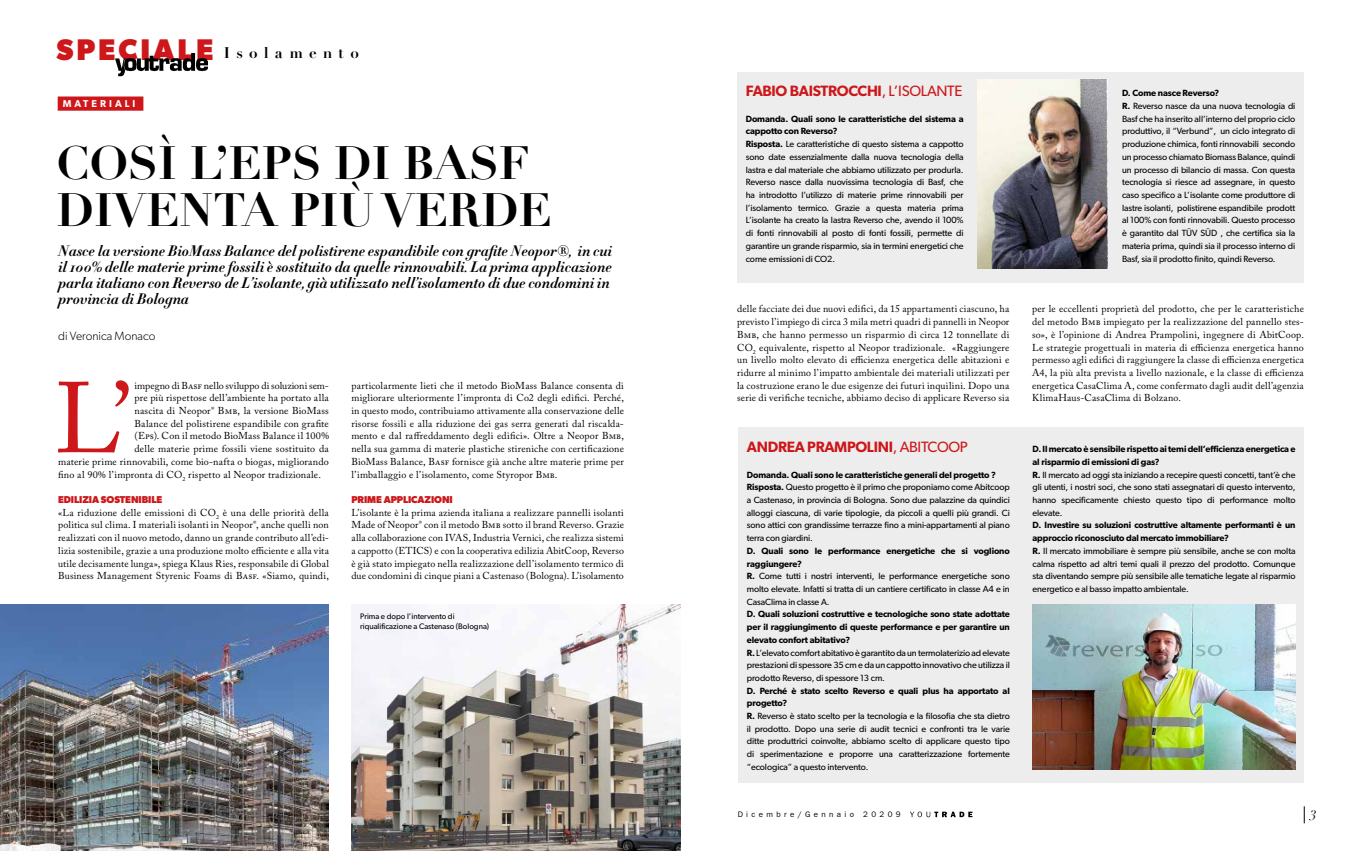
<style>
.page{position:relative;width:1361px;height:851px;background:#fff}
.page>*{position:absolute;margin:0;border:0;box-sizing:border-box;transform-origin:0 0}
.t1{font:99.3px "Adobe Caslon Pro";color:#cd171a}
.t2{font:700 46px/47px "Didot LT Std";color:#000}
.t3{font:700 15.3px "Didot LT Std";letter-spacing:.41em;color:#000}
.t4{font:15px/16px "Didot HTF B06 Bold Ital";letter-spacing:-.01em;color:#000}
.t5{font:600 15px "Gibson";letter-spacing:-.02em;color:#cd171a}
.t6{font:italic 14px "Didot LT Std";color:#000}
.t7{font:300 12px "Gibson";color:#000}
.t8{font:10px/12.7px "Adobe Caslon Pro";letter-spacing:.015em;color:#000;text-align:justify}
.t9{font:700 10px "Gibson";letter-spacing:-.01em;color:#cd171a}
.t10{font:600 10px "Gibson";letter-spacing:.3em;color:#fff}
.t11{font:9px/12.7px "Gibson";letter-spacing:-.01em;color:#000}
.t12{font:8px/10px "Gibson";color:#000}
.t13{font:8px "ITC Franklin Gothic Std";letter-spacing:.42em;color:#000}
.s1{font-family:"Gibson";font-size:29.9px;color:#cd171a}
.s2{font-weight:400}
.s3{font-weight:600}
</style>
<div class="page">
<svg style="left:910px;top:811px;width:62px;height:6px"></svg>
<svg style="left:1304px;top:806px;width:1px;height:17px"></svg>
<img style="left:116px;top:53px;width:91px;height:23px">
<div style="left:58px;top:96px;width:85px;height:15px;background:#cd171a"></div>
<div style="left:737px;top:72px;width:567px;height:210px;background:#ededed"></div>
<img style="left:978px;top:79px;width:130px;height:189px">
<div style="left:738px;top:426px;width:566px;height:356px;background:#ededed"></div>
<img style="left:1032px;top:604px;width:263px;height:165px">
<img style="left:0;top:604px;width:329px;height:246px">
<img style="left:351px;top:604px;width:329px;height:246px">
<h3 class="t3" style="left:56px;top:44px;width:304px"><span class="s1">SPECIALE</span> Isolamento</h3>
<p class="t10" style="left:63px;top:97px;width:74px">MATERIALI</p>
<h2 class="t2" style="left:57px;top:140px;width:497px">COSÌ L’EPS DI BASF<br>DIVENTA PIÙ VERDE</h2>
<p class="t4" style="left:58px;top:243px;width:555px">Nasce la versione BioMass Balance del polistirene espandibile con grafite Neopor®, in cui il 100% delle materie prime fossili è sostituito da quelle rinnovabili. La prima applicazione parla italiano con Reverso de L’isolante, già utilizzato nell’isolamento di due condomini in provincia di Bologna</p>
<h3 class="t7" style="left:58px;top:329px;width:99px">di Veronica Monaco</h3>
<h1 class="t1" style="left:54px;top:360px;width:79px">L’</h1>
<p class="t8" style="left:134px;top:379px;width:196px">impegno di Basf nello sviluppo di soluzioni sem-</p>
<p class="t8" style="left:134px;top:391px;width:196px">pre più rispettose dell’ambiente ha portato alla</p>
<p class="t8" style="left:134px;top:404px;width:196px">nascita di Neopor<sup>®</sup> Bmb, la versione BioMass</p>
<p class="t8" style="left:134px;top:417px;width:196px">Balance del polistirene espandibile con grafite</p>
<p class="t8" style="left:134px;top:429px;width:196px">(Eps). Con il metodo BioMass Balance il 100%</p>
<p class="t8" style="left:134px;top:442px;width:196px">delle materie prime fossili viene sostituito da</p>
<p class="t8" style="left:58px;top:455px;width:272px">materie prime rinnovabili, come bio-nafta o biogas, migliorando</p>
<p class="t8" style="left:58px;top:467px;width:264px">fino al 90% l’impronta di CO<sub>2</sub> rispetto al Neopor tradizionale.</p>
<p class="t9" style="left:58px;top:493px;width:106px">EDILIZIA SOSTENIBILE</p>
<p class="t8" style="left:58px;top:506px;width:272px">«La riduzione delle emissioni di CO<sub>2</sub> è una delle priorità della politica sul clima. I materiali isolanti in Neopor<sup>®</sup>, anche quelli non realizzati con il nuovo metodo, danno un grande contributo all’edi&shy;lizia sostenibile, grazie a una produzione molto efficiente e alla vita utile decisamente lunga», spiega Klaus Ries, responsabile di Global Business Management Styrenic Foams di Basf. «Siamo, quindi,</p>
<p class="t8" style="left:351px;top:379px;width:274px">particolarmente lieti che il metodo BioMass Balance consenta di migliorare ulteriormente l’impronta di Co2 degli edifici. Perché, in questo modo, contribuiamo attivamente alla conservazione delle risorse fossili e alla riduzione dei gas serra generati dal riscalda&shy;mento e dal raffreddamento degli edifici». Oltre a Neopor Bmb, nella sua gamma di materie plastiche stireniche con certificazione BioMass Balance, Basf fornisce già anche altre materie prime per l’imballaggio e l’isolamento, come Styropor Bmb.</p>
<p class="t9" style="left:351px;top:493px;width:103px">PRIME APPLICAZIONI</p>
<p class="t8" style="left:351px;top:506px;width:274px">L’isolante è la prima azienda italiana a realizzare pannelli isolanti Made of Neopor<sup>®</sup> con il metodo Bmb sotto il brand Reverso. Grazie alla collaborazione con IVAS, Industria Vernici, che realizza sistemi a cappotto (ETICS) e con la cooperativa edilizia AbitCoop, Reverso è già stato impiegato nella realizzazione dell’isolamento termico di due condomini di cinque piani a Castenaso (Bologna). L’isolamento</p>
<p class="t12" style="left:360px;top:611px;width:131px">Prima e dopo l’intervento di riqualificazione a Castenaso (Bologna)</p>
<h3 class="t5" style="left:746px;top:82px;width:218px">FABIO BAISTROCCHI<span class="s2">, L’ISOLANTE</span></h3>
<p class="t11" style="left:746px;top:112px;width:219px"><span class="s3">Domanda. Quali sono le caratteristiche del sistema a cappotto con Reverso?<br>Risposta.</span> Le caratteristiche di questo sistema a cappotto sono date essenzialmente dalla nuova tecnologia della lastra e dal materiale che abbiamo utilizzato per produrla.<br>Reverso nasce dalla nuovissima tecnologia di Basf, che ha introdotto l’utilizzo di materie prime rinnovabili per l’isolamento termico. Grazie a questa materia prima L’isolante ha creato la lastra Reverso che, avendo il 100% di fonti rinnovabili al posto di fonti fossili, permette di garantire un grande risparmio, sia in termini energetici che come emissioni di CO2.</p>
<p class="t11" style="left:1122px;top:87px;width:175px"><span class="s3">D. Come nasce Reverso?<br>R.</span> Reverso nasce da una nuova tecnologia di Basf che ha inserito all’interno del proprio ciclo produttivo, il “Verbund”, un ciclo integrato di produzione chimica, fonti rinnovabili secondo un processo chiamato Biomass Balance, quindi un processo di bilancio di massa. Con questa tecnologia si riesce ad assegnare, in questo caso specifico a L’isolante come produttore di lastre isolanti, polistirene espandibile prodott al 100% con fonti rinnovabili. Questo processo è garantito dal TÜV SÜD , che certifica sia la materia prima, quindi sia il processo interno di Basf, sia il prodotto finito, quindi Reverso.</p>
<p class="t8" style="left:737px;top:302px;width:274px">delle facciate dei due nuovi edifici, da 15 appartamenti ciascuno, ha previsto l’impiego di circa 3 mila metri quadri di pannelli in Neopor Bmb, che hanno permesso un risparmio di circa 12 tonnellate di CO<sub>2</sub> equivalente, rispetto al Neopor tradizionale. «Raggiungere un livello molto elevato di efficienza energetica delle abitazioni e ridurre al minimo l’impatto ambientale dei materiali utilizzati per la costruzione erano le due esigenze dei futuri inquilini. Dopo una serie di verifiche tecniche, abbiamo deciso di applicare Reverso sia</p>
<p class="t8" style="left:1032px;top:302px;width:273px">per le eccellenti proprietà del prodotto, che per le caratteristiche del metodo Bmb impiegato per la realizzazione del pannello stes&shy;so», è l’opinione di Andrea Prampolini, ingegnere di AbitCoop.<br>Le strategie progettuali in materia di efficienza energetica hanno permesso agli edifici di raggiungere la classe di efficienza energetica A4, la più alta prevista a livello nazionale, e la classe di efficienza energetica CasaClima A, come confermato dagli audit dell’agenzia KlimaHaus-CasaClima di Bolzano.</p>
<h3 class="t5" style="left:747px;top:438px;width:222px">ANDREA PRAMPOLINI<span class="s2">, ABITCOOP</span></h3>
<p class="t11" style="left:747px;top:468px;width:264px"><span class="s3">Domanda. Quali sono le caratteristiche generali del progetto ?<br>Risposta.</span> Questo progetto è il primo che proponiamo come Abitcoop a Castenaso, in provincia di Bologna. Sono due palazzine da quindici alloggi ciascuna, di varie tipologie, da piccoli a quelli più grandi. Ci sono attici con grandissime terrazze fino a mini-appartamenti al piano terra con giardini.</p>
<p class="t11" style="left:747px;top:544px;width:264px"><span class="s3">D. Quali sono le performance energetiche che si vogliono raggiungere?<br>R.</span> Come tutti i nostri interventi, le performance energetiche sono molto elevate. Infatti si tratta di un cantiere certificato in classe A4 e in CasaClima in classe A.</p>
<p class="t11" style="left:747px;top:607px;width:264px"><span class="s3">D. Quali soluzioni costruttive e tecnologiche sono state adottate per il raggiungimento di queste performance e per garantire un elevato confort abitativo?<br>R.</span> L’elevato comfort abitativo è garantito da un termolaterizio ad elevate prestazioni di spessore 35 cm e da un cappotto innovativo che utilizza il prodotto Reverso, di spessore 13 cm.</p>
<p class="t11" style="left:747px;top:684px;width:264px"><span class="s3">D. Perché è stato scelto Reverso e quali plus ha apportato al progetto?<br>R.</span> Reverso è stato scelto per la tecnologia e la filosofia che sta dietro il prodotto. Dopo una serie di audit tecnici e confronti tra le varie ditte produttrici coinvolte, abbiamo scelto di applicare questo tipo di sperimentazione e proporre una caratterizzazione fortemente “ecologica” a questo intervento.</p>
<p class="t11" style="left:1032px;top:442px;width:264px"><span class="s3">D. Il mercato è sensibile rispetto ai temi dell’efficienza energetica e al risparmio di emissioni di gas?<br>R.</span> Il mercato ad oggi sta iniziando a recepire questi concetti, tant’è che gli utenti, i nostri soci, che sono stati assegnatari di questo intervento, hanno specificamente chiesto questo tipo di performance molto elevate.</p>
<p class="t11" style="left:1032px;top:518px;width:264px"><span class="s3">D. Investire su soluzioni costruttive altamente performanti è un approccio riconosciuto dal mercato immobiliare?<br>R.</span> Il mercato immobiliare è sempre più sensibile, anche se con molta calma rispetto ad altri temi quali il prezzo del prodotto. Comunque sta diventando sempre più sensibile alle tematiche legate al risparmio energetico e al basso impatto ambientale.</p>
<p class="t13" style="left:737px;top:809px;width:165px">Dicembre/Gennaio 20209</p>
<h3 class="t6" style="left:1310px;top:806px;width:8px">3</h3>
</div>
